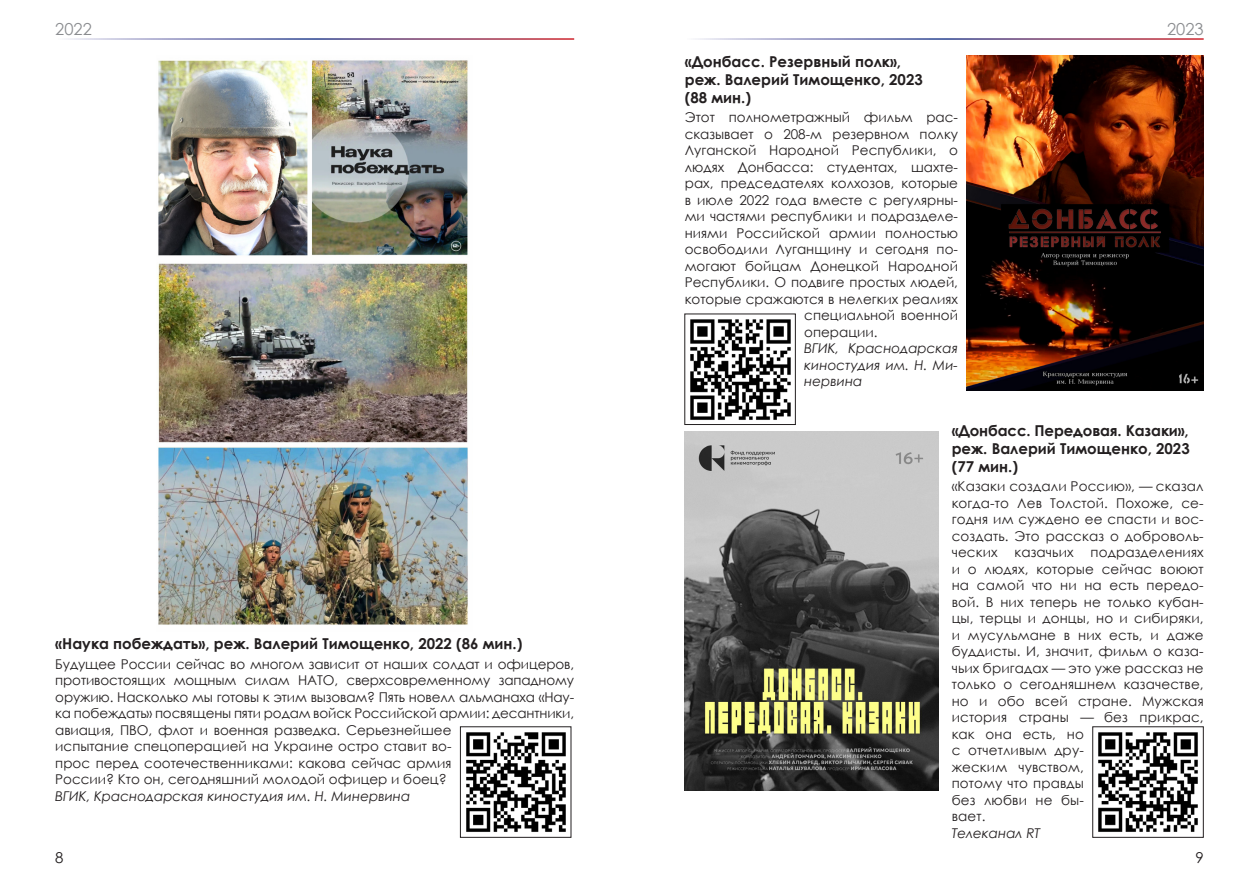
<style>
.page{position:relative;width:1259px;height:893px;background:#fff}
.page>*{position:absolute;margin:0;border:0;box-sizing:border-box;transform-origin:0 0}
.Year{font:16.5px "Century Gothic";color:#8a8c8f}
.Film{font:700 15px/18px "Century Gothic";color:#231f20}
.t1{font:15px "Century Gothic";color:#231f20}
.TEXT{font:13.5px/16.5px "Century Gothic";color:#231f20}
.TEXT-2{font:italic 13.5px/16.5px "Century Gothic";color:#231f20;text-align:justify}
</style>
<div class="page">
<img style="left:158px;top:60px;width:310px;height:565px">
<img style="left:466px;top:732px;width:100px;height:100px">
<div style="left:460px;top:726px;width:111px;height:112px;border:1px solid #231f20"></div>
<img style="left:966px;top:55px;width:237px;height:336px">
<img style="left:685px;top:431px;width:254px;height:360px">
<img style="left:690px;top:319px;width:101px;height:101px">
<img style="left:1098px;top:732px;width:100px;height:100px">
<div style="left:1092px;top:726px;width:111px;height:112px;border:1px solid #231f20"></div>
<p class="Year" style="left:55px;top:18px;width:38px">2022</p>
<p class="Year" style="left:1167px;top:18px;width:38px">2023</p>
<p class="Film" style="left:55px;top:634px;width:469px">«Наука побеждать», реж. Валерий Тимощенко, 2022 (86 мин.)</p>
<p class="TEXT" style="left:55px;top:655px;width:520px">Будущее России сейчас во многом зависит от наших солдат и офицеров, противостоящих мощным силам НАТО, сверхсовременному западному оружию. Насколько мы готовы к этим вызовам? Пять новелл альманаха «Нау&shy;ка побеждать» посвящены пяти родам войск Российской армии: десантники, авиация, ПВО, флот и военная разведка. Серьезнейшее<br>испытание спецоперацией на Украине остро ставит во-<br>прос перед соотечественниками: какова сейчас армия<br>России? Кто он, сегодняшний молодой офицер и боец?</p>
<p class="TEXT-2" style="left:55px;top:787px;width:357px">ВГИК, Краснодарская киностудия им. Н. Минервина</p>
<p class="Film" style="left:685px;top:51px;width:239px">«Донбасс. Резервный полк», реж. Валерий Тимощенко, 2023 (88 мин.)</p>
<p class="TEXT" style="left:685px;top:109px;width:275px">Этот полнометражный фильм рас-</p>
<p class="TEXT" style="left:685px;top:125px;width:275px">сказывает о 208‑м резервном полку</p>
<p class="TEXT" style="left:685px;top:142px;width:275px">Луганской Народной Республики, о</p>
<p class="TEXT" style="left:685px;top:158px;width:275px">людях Донбасса: студентах, шахте-</p>
<p class="TEXT" style="left:685px;top:175px;width:275px">рах, председателях колхозов, которые</p>
<p class="TEXT" style="left:685px;top:191px;width:275px">в июле 2022 года вместе с регулярны-</p>
<p class="TEXT" style="left:685px;top:208px;width:275px">ми частями республики и подразделе-</p>
<p class="TEXT" style="left:685px;top:224px;width:275px">ниями Российской армии полностью</p>
<p class="TEXT" style="left:685px;top:241px;width:275px">освободили Луганщину и сегодня по-</p>
<p class="TEXT" style="left:685px;top:257px;width:275px">могают бойцам Донецкой Народной</p>
<p class="TEXT" style="left:685px;top:274px;width:275px">Республики. О подвиге простых людей,</p>
<p class="TEXT" style="left:685px;top:290px;width:275px">которые сражаются в нелегких реалиях</p>
<p class="TEXT" style="left:804px;top:307px;width:155px">специальной военной</p>
<p class="TEXT" style="left:804px;top:323px;width:75px">операции.</p>
<p class="TEXT-2" style="left:804px;top:340px;width:155px">ВГИК, Краснодарская киностудия им. Н. Ми&shy;нервина</p>
<p class="Film" style="left:951px;top:420px;width:239px;text-align:justify">«Донбасс. Передовая. Казаки», реж. Валерий Тимощенко, 2023 (77 мин.)</p>
<p class="TEXT" style="left:951px;top:478px;width:253px">«Казаки создали Россию», — сказал когда-то Лев Толстой. Похоже, се&shy;годня им суждено ее спасти и вос&shy;создать. Это рассказ о доброволь&shy;ческих казачьих подразделениях и о людях, которые сейчас воюют на самой что ни на есть передо&shy;вой. В них теперь не только кубан&shy;цы, терцы и донцы, но и сибиряки, и мусульмане в них есть, и даже буддисты. И, значит, фильм о каза&shy;чьих бригадах — это уже рассказ не только о сегодняшнем казачестве, но и обо всей стране. Мужская история страны — без прикрас, как она есть, но<br>с отчетливым дру-<br>жеским чувством,<br>потому что правды<br>без любви не бы-<br>вает.</p>
<p class="TEXT-2" style="left:951px;top:824px;width:90px">Телеканал RT</p>
<p class="t1" style="left:55px;top:847px;width:10px">8</p>
<p class="t1" style="left:1195px;top:847px;width:10px">9</p>
</div>
